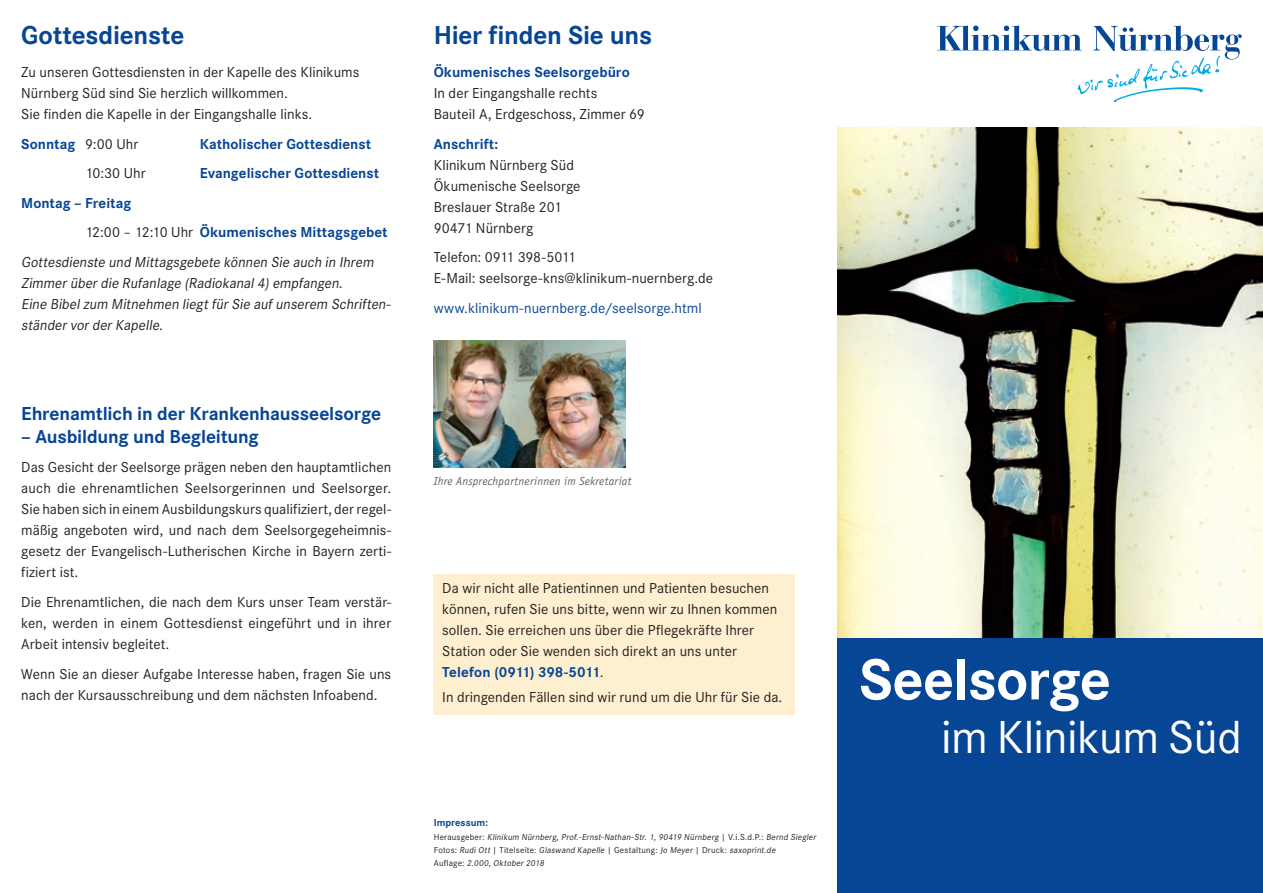
<style>
.page{position:relative;width:1263px;height:893px;background:#fff}
.page>*{position:absolute;margin:0;border:0;box-sizing:border-box;transform-origin:0 0}
.t1{font:700 60px "Corporate S";letter-spacing:-.015em;color:#fff}
.t2{font:48px "Corporate S";letter-spacing:-.015em;color:#fff}
.t3{font:700 27px "Corporate S";letter-spacing:-.01em;color:#074694}
.t4{font:700 19.5px "Corporate S";letter-spacing:-.01em;color:#074694}
.t5{font:15px/21px "Corporate S";letter-spacing:.005em;color:#231f20}
.t6{font:italic 15px/21px "Corporate S";color:#231f20}
.t7{font:700 15px "Corporate S";color:#074694}
.t8{font:15px "Corporate S";letter-spacing:.005em;color:#074694}
.t9{font:italic 12px "Officina Sans";letter-spacing:.02em;color:#636366}
.t10{font:700 10.5px "Corporate S";color:#074694}
.t11{font:italic 9px/12.6px "Corporate S";color:#231f20}
.s1{font-weight:400;color:#231f20}
.s2{font-weight:700;color:#074694}
.s3{font-style:normal}
</style>
<div class="page">
<div style="left:838px;top:595px;width:425px;height:298px;background:#074694"></div>
<svg style="left:937px;top:26px;width:305px;height:77px"></svg>
<img style="left:838px;top:128px;width:425px;height:510px">
<img style="left:434px;top:340px;width:191px;height:128px">
<div style="left:434px;top:574px;width:361px;height:140px;background:#feefd0"></div>
<h3 class="t3" style="left:21px;top:19px;width:165px">Gottesdienste</h3>
<p class="t5" style="left:21px;top:62px;width:340px">Zu unseren Gottesdiensten in der Kapelle des Klinikums<br>Nürnberg Süd sind Sie herzlich willkommen.<br>Sie finden die Kapelle in der Eingangshalle links.</p>
<p class="t7" style="left:21px;top:135px;width:119px">Sonntag <span class="s1">9:00 Uhr</span></p>
<p class="t7" style="left:200px;top:135px;width:173px">Katholischer Gottesdienst</p>
<p class="t5" style="left:85px;top:163px;width:62px">10:30 Uhr</p>
<p class="t7" style="left:200px;top:165px;width:181px">Evangelischer Gottesdienst</p>
<p class="t7" style="left:21px;top:194px;width:112px">Montag – Freitag</p>
<p class="t7" style="left:85px;top:224px;width:304px"><span class="s1">12:00 – 12:10 Uhr</span> Ökumenisches Mittagsgebet</p>
<p class="t6" style="left:21px;top:252px;width:357px">Gottesdienste und Mittagsgebete können Sie auch in Ihrem</p>
<p class="t6" style="left:21px;top:273px;width:373px">Zimmerüberdie Rufanlage (Radiokanal4)empfangen.<br>Eine Bibelzum Mitnehmen liegtfürSie aufunserem Schriften&shy;ständervorderKapelle.</p>
<h3 class="t3" style="left:434px;top:19px;width:220px">Hier finden Sie uns</h3>
<p class="t7" style="left:434px;top:64px;width:198px">Ökumenisches Seelsorgebüro</p>
<p class="t5" style="left:434px;top:83px;width:213px">In der Eingangshalle rechts<br>Bauteil A, Erdgeschoss, Zimmer 69</p>
<p class="t7" style="left:434px;top:135px;width:66px">Anschrift:</p>
<p class="t5" style="left:434px;top:155px;width:148px">Klinikum Nürnberg Süd<br>Ökumenische Seelsorge<br>Breslauer Straße 201<br>90471 Nürnberg</p>
<p class="t5" style="left:434px;top:247px;width:281px">Telefon: 0911 398-5011<br>E-Mail: seelsorge-kns@klinikum-nuernberg.de</p>
<p class="t8" style="left:434px;top:299px;width:270px">www.klinikum-nuernberg.de/seelsorge.html</p>
<h3 class="t4" style="left:21px;top:403px;width:361px">Ehrenamtlich in der Krankenhausseelsorge</h3>
<h3 class="t4" style="left:21px;top:425px;width:239px">– Ausbildung und Begleitung</h3>
<p class="t5" style="left:21px;top:457px;width:371px;text-align:justify">Das Gesicht der Seelsorge prägen neben den hauptamtlichen auch die ehrenamtlichen Seelsorgerinnen und Seelsorger.<br>Sie haben sich in einem Ausbildungskurs qualifiziert, der regel&shy;mäßig angeboten wird, und nach dem Seelsorgegeheimnis&shy;gesetz der Evangelisch-Lutherischen Kirche in Bayern zerti&shy;fiziert ist.</p>
<p class="t5" style="left:21px;top:592px;width:371px;text-align:justify">Die Ehrenamtlichen, die nach dem Kurs unser Team verstär&shy;ken, werden in einem Gottesdienst eingeführt und in ihrer Arbeit intensiv begleitet.</p>
<p class="t5" style="left:21px;top:663px;width:371px">Wenn Sie an dieser Aufgabe Interesse haben, fragen Sie uns nach der Kursausschreibung und dem nächsten Infoabend.</p>
<h1 class="t1" style="left:859px;top:645px;width:253px">Seelsorge</h1>
<h2 class="t2" style="left:941px;top:710px;width:302px">im Klinikum Süd</h2>
<p class="t9" style="left:434px;top:475px;width:199px">Ihre Ansprechpartnerinnen im Sekretariat</p>
<p class="t5" style="left:442px;top:577px;width:337px">Da wir nicht alle Patientinnen und Patienten besuchen können, rufen Sie uns bitte, wenn wir zu Ihnen kommen sollen. Sie erreichen uns über die Pflegekräfte Ihrer Station oder Sie wenden sich direkt an uns unter <span class="s2">Telefon (0911) 398-5011</span>.</p>
<p class="t5" style="left:442px;top:686px;width:342px">In dringenden Fällen sind wir rund um die Uhr für Sie da.</p>
<p class="t10" style="left:434px;top:816px;width:56px">Impressum:</p>
<p class="t11" style="left:434px;top:831px;width:385px"><span class="s3">H e r a u s g e b e r :</span> Klinikum Nürnberg, Prof.-Ernst-Nathan-Str. 1, 90419 Nürnberg <span class="s3">| V. i . S . d . P. :</span> Bernd Siegler<br><span class="s3">F oto s :</span> Rudi Ott <span class="s3">| T i te l s e i te :</span> Glaswand Kapelle <span class="s3">| G e s t a l t u n g :</span> Jo Meyer <span class="s3">| D r u c k :</span> saxoprint.de<br><span class="s3">A u f l a ge :</span> 2.000, Oktober 2018</p>
</div>
